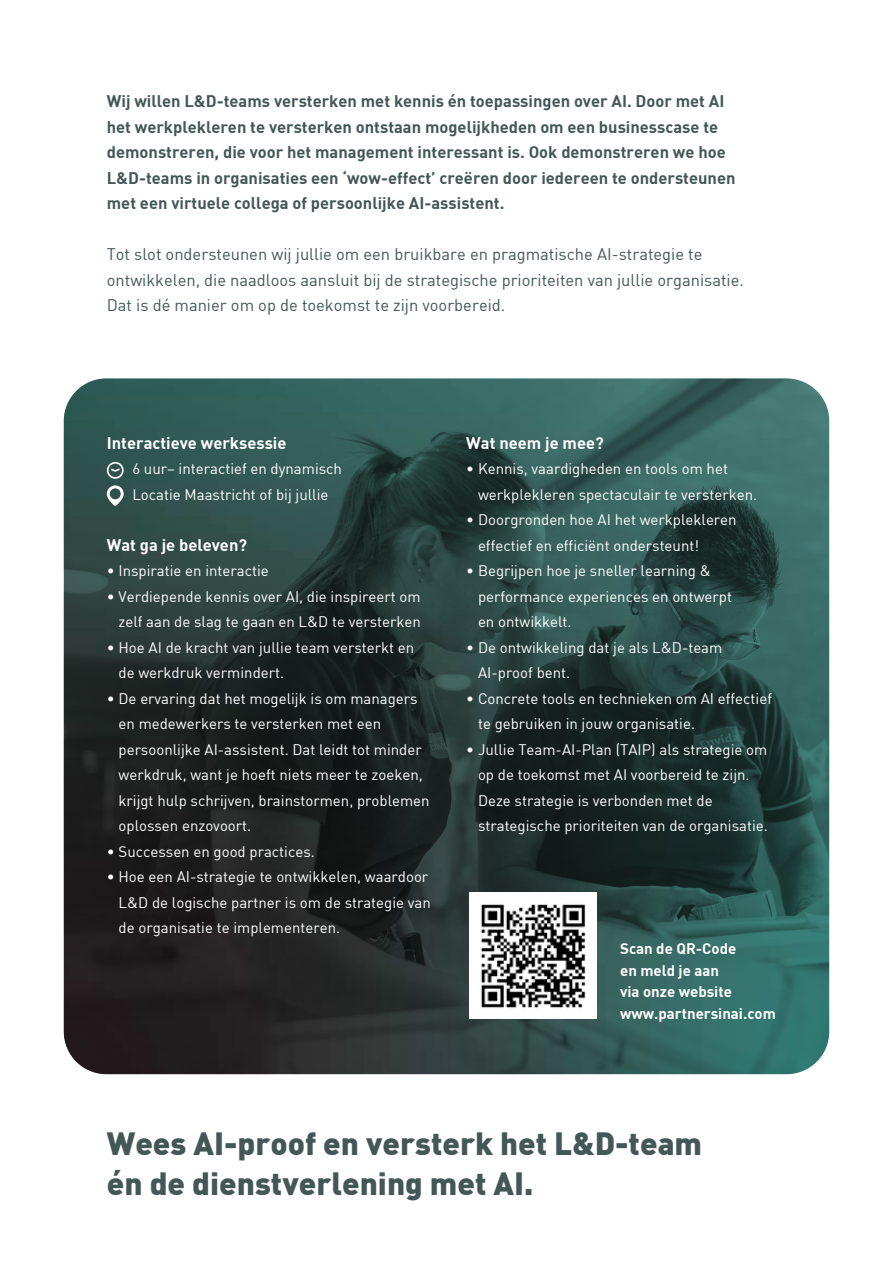
<style>
.page{position:relative;width:893px;height:1263px;background:#fff}
.page>*{position:absolute;margin:0;border:0;box-sizing:border-box;transform-origin:0 0}
.t1{font:900 31.5px/40.5px "DIN";color:#425756}
.t2{font:16.5px/25.5px "DIN Bold";color:#425756}
.t3{font:16.5px/25.5px "DIN";color:#425756}
.t4{font:16.5px "DIN Bold";color:#fff}
.t5{font:15px/25.5px "DIN";color:#fff}
.t6{font:15px/21.6px "DIN Bold";color:#fff}
</style>
<div class="page">
<img style="left:64px;top:378px;width:765px;height:696px">
<svg style="left:107px;top:462px;width:17px;height:17px"></svg>
<svg style="left:107px;top:485px;width:17px;height:21px"></svg>
<img style="left:470px;top:892px;width:126px;height:127px">
<p class="t2" style="left:107px;top:88px;width:630px">Wij willen L&amp;D-teams versterken met kennis én toepassingen over AI. Door met AI het werkplekleren te versterken ontstaan mogelijkheden om een businesscase te demonstreren, die voor het management interessant is. Ook demonstreren we hoe L&amp;D-teams in organisaties een ‘wow-effect’ creëren door iedereen te ondersteunen met een virtuele collega of persoonlijke AI-assistent.</p>
<p class="t3" style="left:107px;top:241px;width:639px">Tot slot ondersteunen wij jullie om een bruikbare en pragmatische AI-strategie te ontwikkelen, die naadloos aansluit bij de strategische prioriteiten van jullie organisatie.<br>Dat is dé manier om op de toekomst te zijn voorbereid.</p>
<p class="t4" style="left:107px;top:432px;width:181px">Interactieve werksessie</p>
<p class="t5" style="left:132px;top:456px;width:211px">6 uur– interactief en dynamisch<br>Locatie Maastricht of bij jullie</p>
<p class="t4" style="left:107px;top:534px;width:142px">Wat ga je beleven?</p>
<p class="t5" style="left:107px;top:558px;width:163px">• Inspiratie en interactie</p>
<p class="t5" style="left:107px;top:583px;width:316px;text-align:right">• Verdiepende kennis over AI, die inspireert om zelf aan de slag te gaan en L&amp;D te versterken</p>
<p class="t5" style="left:119px;top:634px;width:297px;text-indent:-12px">• Hoe AI de kracht van jullie team versterkt en de werkdruk vermindert.</p>
<p class="t5" style="left:119px;top:685px;width:313px;text-indent:-12px">• De ervaring dat het mogelijk is om managers en medewerkers te versterken met een persoonlijke AI-assistent. Dat leidt tot minder werkdruk, want je hoeft niets meer te zoeken, krijgt hulp schrijven, brainstormen, problemen oplossen enzovoort.</p>
<p class="t5" style="left:107px;top:838px;width:209px">• Successen en good practices.</p>
<p class="t5" style="left:119px;top:864px;width:314px;text-indent:-12px">• Hoe een AI-strategie te ontwikkelen, waardoor<br>L&amp;D de logische partner is om de strategie van de organisatie te implementeren.</p>
<p class="t4" style="left:466px;top:432px;width:139px">Wat neem je mee?</p>
<p class="t5" style="left:478px;top:456px;width:281px;text-indent:-12px">• Kennis, vaardigheden en tools om het werkplekleren spectaculair te versterken.</p>
<p class="t5" style="left:478px;top:507px;width:260px;text-indent:-12px">• Doorgronden hoe AI het werkplekleren effectief en efficiënt ondersteunt!</p>
<p class="t5" style="left:478px;top:558px;width:255px;text-indent:-12px">• Begrijpen hoe je sneller learning &amp; performance experiences en ontwerpt en ontwikkelt.</p>
<p class="t5" style="left:478px;top:634px;width:246px;text-indent:-12px">• De ontwikkeling dat je als L&amp;D-team<br>AI-proof bent.</p>
<p class="t5" style="left:478px;top:685px;width:295px;text-indent:-12px">• Concrete tools en technieken om AI effectief te gebruiken in jouw organisatie.</p>
<p class="t5" style="left:478px;top:736px;width:291px;text-indent:-12px">• Jullie Team-AI-Plan (TAIP) als strategie om op de toekomst met AI voorbereid te zijn.<br>Deze strategie is verbonden met de strategische prioriteiten van de organisatie.</p>
<p class="t6" style="left:620px;top:937px;width:157px">Scan de QR-Code<br>en meld je aan<br>via onze website www.partnersinai.com</p>
<h1 class="t1" style="left:107px;top:1121px;width:597px">Wees AI-proof en versterk het L&amp;D-team én de dienstverlening met AI.</h1>
</div>
